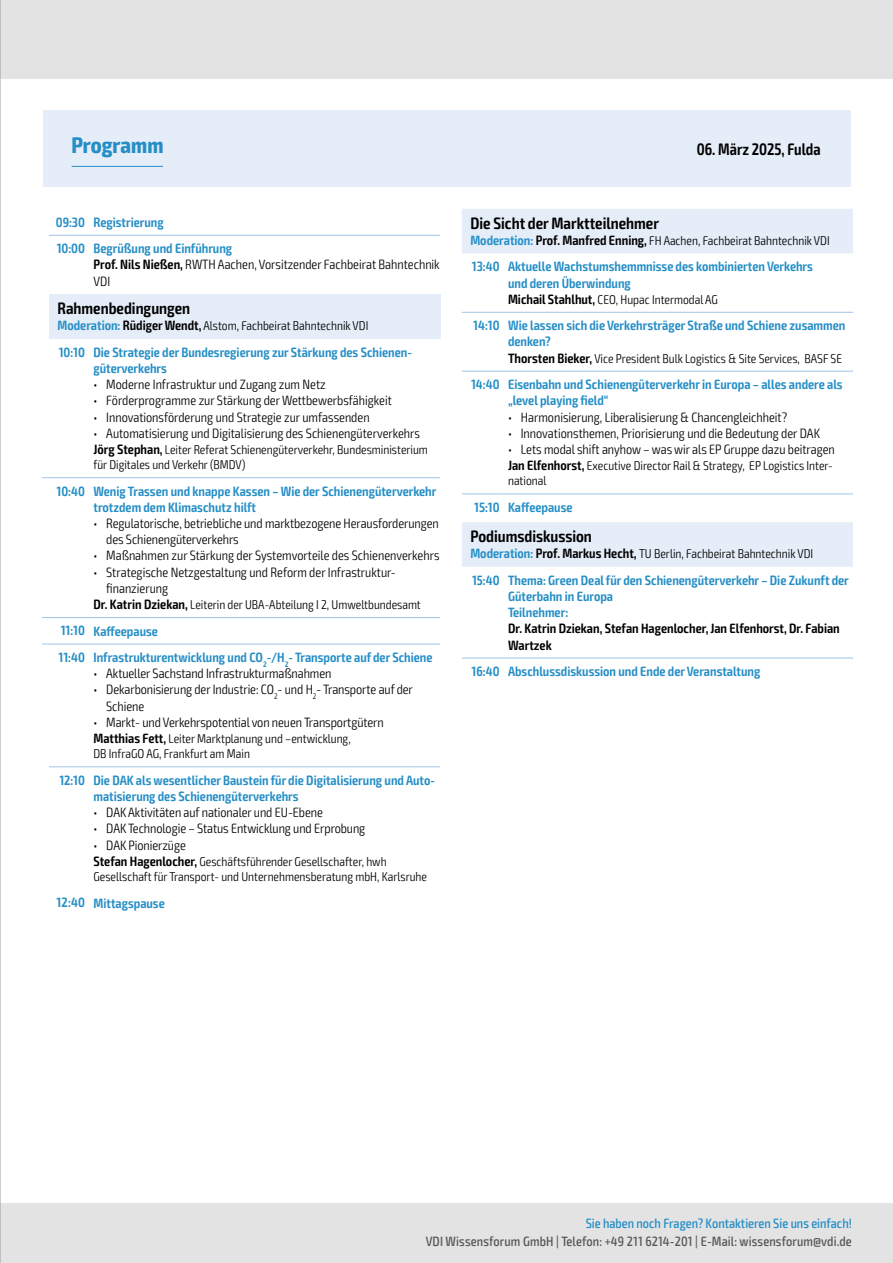
<style>
.page{position:relative;width:893px;height:1263px;background:#fff}
.page>*{position:absolute;margin:0;border:0;box-sizing:border-box;transform-origin:0 0}
.t1{font:700 condensed 22.5px "Exo 2";color:#258ec6}
.t2{font:600 condensed 16.65px "Exo 2";color:#000;scale:.94 1}
.t3{font:600 condensed 16.5px "Exo 2";color:#000}
.t4{font:300 condensed 13.5px/16.2px "Exo 2";color:#000}
.t5{font:600 condensed 13.5px/16.2px "Exo 2";color:#258ec6}
.t6{font:500 condensed 13.5px "Exo 2";letter-spacing:.01em;color:#575756}
.t7{font:600 condensed 13.5px/16.2px "Exo 2";color:#000}
.t8{font:500 condensed 13.5px "Exo 2";color:#258ec6}
.t9{font:300 condensed 12.75px/15.3px "Exo 2";color:#000}
.s1{font-weight:600}
.s2{font-weight:600;font-size:13.5px;color:#258ec6}
.s3{font-weight:600;font-size:13.5px}
</style>
<div class="page">
<div style="left:0;top:1203px;width:893px;height:60px;background:#e3e3e3"></div>
<div style="left:0;top:0;width:893px;height:79px;background:#e3e3e3"></div>
<div style="left:43px;top:110px;width:807px;height:77px;background:#e4edf8"></div>
<hr style="left:72px;top:166px;width:91px;height:1px;background:#258ec6">
<div style="left:49px;top:294px;width:391px;height:45px;background:#e4edf8"></div>
<hr style="left:49px;top:235px;width:36px;height:1px;background:#a4c3e4">
<hr style="left:85px;top:235px;width:355px;height:1px;background:#a4c3e4">
<hr style="left:49px;top:766px;width:36px;height:1px;background:#a4c3e4">
<hr style="left:85px;top:766px;width:355px;height:1px;background:#a4c3e4">
<hr style="left:85px;top:477px;width:355px;height:1px;background:#a4c3e4">
<hr style="left:49px;top:477px;width:36px;height:1px;background:#a4c3e4">
<hr style="left:49px;top:617px;width:36px;height:1px;background:#a4c3e4">
<hr style="left:49px;top:644px;width:36px;height:1px;background:#a4c3e4">
<hr style="left:85px;top:617px;width:355px;height:1px;background:#a4c3e4">
<hr style="left:85px;top:644px;width:355px;height:1px;background:#a4c3e4">
<svg style="left:462px;top:209px;width:391px;height:358px"></svg>
<hr style="left:462px;top:493px;width:38px;height:1px;background:#a4c3e4">
<hr style="left:462px;top:658px;width:38px;height:1px;background:#a4c3e4">
<hr style="left:500px;top:493px;width:353px;height:1px;background:#a4c3e4">
<hr style="left:500px;top:658px;width:353px;height:1px;background:#a4c3e4">
<hr style="left:500px;top:371px;width:353px;height:1px;background:#a4c3e4">
<hr style="left:500px;top:312px;width:353px;height:1px;background:#a4c3e4">
<hr style="left:462px;top:371px;width:38px;height:1px;background:#a4c3e4">
<hr style="left:462px;top:312px;width:38px;height:1px;background:#a4c3e4">
<hr style="left:0;top:0;width:1px;height:1263px;background:#9d9d9c">
<h1 class="t1" style="left:71px;top:131px;width:94px">Programm</h1>
<p class="t2" style="left:697px;top:139px;width:133px">06. März 2025, Fulda</p>
<p class="t5" style="left:56px;top:209px;width:178px;line-height:26.4px">09:30 Registrierung<br>10:00 Begrüßung und Einführung</p>
<p class="t4" style="left:94px;top:257px;width:348px"><span class="s1">Prof. Nils Nießen,</span> RWTH Aachen, Vorsitzender Fachbeirat Bahntechnik<br>VDI</p>
<p class="t3" style="left:58px;top:298px;width:134px">Rahmenbedingungen</p>
<p class="t9" style="left:58px;top:318px;width:312px"><span class="s2">Moderation:</span> <span class="s3">Rüdiger Wendt,</span> Alstom, Fachbeirat Bahntechnik VDI</p>
<p class="t5" style="left:94px;top:344px;width:320px;text-indent:-35px">10:10 Die Strategie der Bundesregierung zur Stärkung des Schienen&shy;güterverkehrs</p>
<p class="t4" style="left:94px;top:377px;width:234px">• Moderne Infrastruktur und Zugang zum Netz</p>
<p class="t4" style="left:94px;top:393px;width:300px">• Förderprogramme zur Stärkung der Wettbewerbsfähigkeit</p>
<p class="t4" style="left:94px;top:409px;width:278px">• Innovationsförderung und Strategie zur umfassenden</p>
<p class="t4" style="left:94px;top:425px;width:328px">• Automatisierung und Digitalisierung des Schienengüterverkehrs</p>
<p class="t9" style="left:94px;top:442px;width:336px"><span class="s3">Jörg Stephan,</span> Leiter Referat Schienengüterverkehr, Bundesministerium für Digitales und Verkehr (BMDV)</p>
<p class="t5" style="left:94px;top:483px;width:344px;text-indent:-37px">10:40 Wenig Trassen und knappe Kassen – Wie der Schienengüterverkehr trotzdem dem Klimaschutz hilft</p>
<p class="t4" style="left:106px;top:515px;width:334px;text-indent:-13px">• Regulatorische, betriebliche und marktbezogene Herausforderungen des Schienengüterverkehrs</p>
<p class="t4" style="left:94px;top:548px;width:348px">• Maßnahmen zur Stärkung der Systemvorteile des Schienenverkehrs</p>
<p class="t4" style="left:106px;top:564px;width:291px;text-indent:-13px">• Strategische Netzgestaltung und Reform der Infrastruktur&shy;finanzierung</p>
<p class="t9" style="left:94px;top:597px;width:329px"><span class="s3">Dr. Katrin Dziekan,</span> Leiterin der UBA-Abteilung I 2, Umweltbundesamt</p>
<p class="t5" style="left:59px;top:618px;width:375px;line-height:26.4px">11:10 Kaffeepause<br>11:40 Infrastrukturentwicklung und CO<sub>2</sub>-/H<sub>2</sub>- Transporte auf der Schiene</p>
<p class="t4" style="left:94px;top:666px;width:239px">• Aktueller Sachstand Infrastrukturmaßnahmen</p>
<p class="t4" style="left:106px;top:682px;width:308px;text-indent:-13px">• Dekarbonisierung der Industrie: CO<sub>2</sub>- und H<sub>2</sub>- Transporte auf der<br>Schiene</p>
<p class="t4" style="left:93px;top:714px;width:292px">• Markt- und Verkehrspotential von neuen Transportgütern</p>
<p class="t9" style="left:93px;top:731px;width:259px"><span class="s3">Matthias Fett,</span> Leiter Marktplanung und –entwicklung,<br>DB InfraGO AG, Frankfurt am Main</p>
<p class="t5" style="left:94px;top:772px;width:343px;text-indent:-34px">12:10 Die DAK als wesentlicher Baustein für die Digitalisierung und Auto&shy;matisierung des Schienengüterverkehrs</p>
<p class="t4" style="left:94px;top:805px;width:231px">• DAK Aktivitäten auf nationaler und EU-Ebene</p>
<p class="t4" style="left:94px;top:821px;width:273px">• DAK Technologie – Status Entwicklung und Erprobung</p>
<p class="t4" style="left:94px;top:837px;width:94px">• DAK Pionierzüge</p>
<p class="t9" style="left:93px;top:854px;width:335px"><span class="s3">Stefan Hagenlocher,</span> Geschäftsführender Gesellschafter, hwh<br>Gesellschaft für Transport- und Unternehmensberatung mbH, Karlsruhe</p>
<p class="t5" style="left:57px;top:895px;width:110px">12:40 Mittagspause</p>
<p class="t3" style="left:470px;top:213px;width:190px">Die Sicht der Marktteilnehmer</p>
<p class="t9" style="left:470px;top:233px;width:361px"><span class="s2">Moderation:</span> <span class="s3">Prof. Manfred Enning,</span> FH Aachen, Fachbeirat Bahntechnik VDI</p>
<p class="t5" style="left:508px;top:259px;width:306px;text-indent:-36px">13:40 Aktuelle Wachstumshemmnisse des kombinierten Verkehrs und deren Überwindung</p>
<p class="t9" style="left:508px;top:292px;width:211px"><span class="s3">Michail Stahlhut,</span> CEO, Hupac Intermodal AG</p>
<p class="t5" style="left:508px;top:318px;width:339px;text-indent:-35px">14:10 Wie lassen sich die Verkehrsträger Straße und Schiene zusammen denken?</p>
<p class="t9" style="left:508px;top:351px;width:336px"><span class="s3">Thorsten Bieker,</span> Vice President Bulk Logistics &amp; Site Services, BASF SE</p>
<p class="t5" style="left:508px;top:377px;width:336px;text-indent:-37px">14:40 Eisenbahn und Schienengüterverkehr in Europa – alles andere als „level playing field“</p>
<p class="t4" style="left:508px;top:409px;width:281px">• Harmonisierung, Liberalisierung &amp; Chancengleichheit?</p>
<p class="t4" style="left:508px;top:425px;width:313px">• Innovationsthemen, Priorisierung und die Bedeutung der DAK</p>
<p class="t4" style="left:508px;top:441px;width:328px">• Lets modal shift anyhow – was wir als EP Gruppe dazu beitragen</p>
<p class="t9" style="left:508px;top:458px;width:326px"><span class="s3">Jan Elfenhorst,</span> Executive Director Rail &amp; Strategy, EP Logistics Inter&shy;national</p>
<p class="t5" style="left:474px;top:499px;width:100px">15:10 Kaffeepause</p>
<p class="t3" style="left:470px;top:526px;width:123px">Podiumsdiskussion</p>
<p class="t9" style="left:470px;top:546px;width:344px"><span class="s2">Moderation:</span> <span class="s3">Prof. Markus Hecht,</span> TU Berlin, Fachbeirat Bahntechnik VDI</p>
<p class="t5" style="left:508px;top:572px;width:342px;text-indent:-36px">15:40 Thema: Green Deal für den Schienengüterverkehr – Die Zukunft der<br>Güterbahn in Europa<br>Teilnehmer:</p>
<p class="t7" style="left:508px;top:621px;width:333px">Dr. Katrin Dziekan, Stefan Hagenlocher, Jan Elfenhorst, Dr. Fabian<br>Wartzek</p>
<p class="t5" style="left:472px;top:663px;width:290px">16:40 Abschlussdiskussion und Ende der Veranstaltung</p>
<p class="t8" style="left:586px;top:1215px;width:268px">Sie haben noch Fragen? Kontaktieren Sie uns einfach!</p>
<p class="t6" style="left:426px;top:1233px;width:428px">VDI Wissensforum GmbH | Telefon: +49 211 6214-201 | E-Mail: wissensforum@vdi.de</p>
</div>
